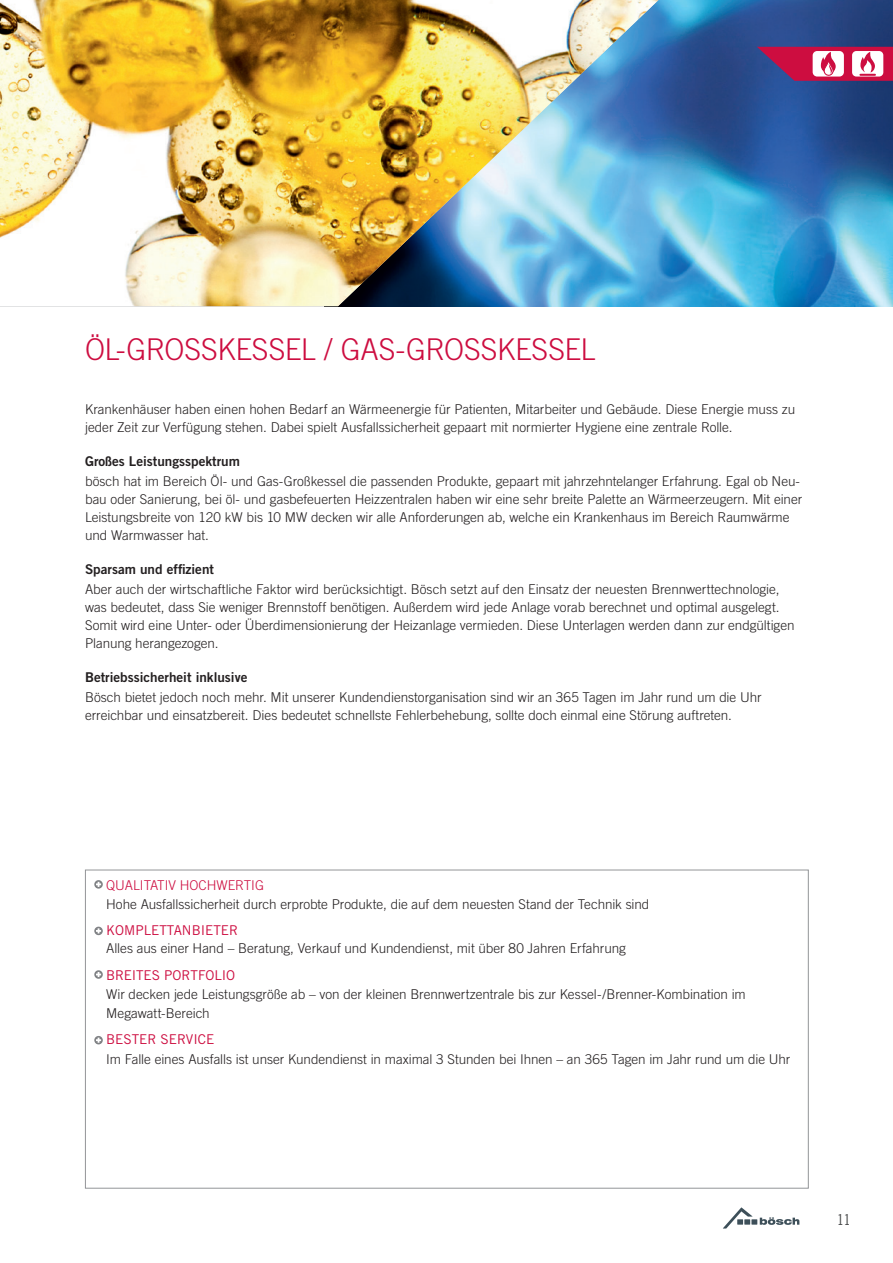
<style>
.page{position:relative;width:893px;height:1263px;background:#fff}
.page>*{position:absolute;margin:0;border:0;box-sizing:border-box;transform-origin:0 0}
.t1{font:300 30px "Trade Gothic";letter-spacing:-.01em;color:#cd0d40}
.t2{font:15px "Trade Gothic Cond Eighteen";color:#4b4c4d}
.t3{font:300 13.5px/18px "Trade Gothic";letter-spacing:-.005em;color:#231f20}
.t4{font:13.5px "Trade Gothic Bold Two";color:#231f20}
.t5{font:13.5px "Trade Gothic";color:#cd0d40}
.t6{font:300 13.5px "Trade Gothic";color:#cd0d40}
</style>
<div class="page">
<svg style="left:723px;top:1207px;width:76px;height:21px"></svg>
<svg style="left:94px;top:880px;width:9px;height:9px"></svg>
<svg style="left:96px;top:882px;width:5px;height:5px"></svg>
<svg style="left:94px;top:927px;width:9px;height:8px"></svg>
<svg style="left:96px;top:928px;width:5px;height:5px"></svg>
<svg style="left:94px;top:970px;width:9px;height:9px"></svg>
<svg style="left:96px;top:972px;width:5px;height:5px"></svg>
<svg style="left:94px;top:1036px;width:9px;height:8px"></svg>
<svg style="left:96px;top:1038px;width:5px;height:5px"></svg>
<img style="left:658px;top:0;width:235px;height:306px">
<img style="left:0;top:0;width:658px;height:306px">
<svg style="left:757px;top:47px;width:136px;height:34px"></svg>
<h1 class="t1" style="left:85px;top:332px;width:512px">ÖL-GROSSKESSEL / GAS-GROSSKESSEL</h1>
<p class="t3" style="left:85px;top:400px;width:712px">Krankenhäuser haben einen hohen Bedarf an Wärmeenergie für Patienten, Mitarbeiter und Gebäude. Diese Energie muss zu jeder Zeit zur Verfügung stehen. Dabei spielt Ausfallssicherheit gepaart mit normierter Hygiene eine zentrale Rolle.</p>
<p class="t4" style="left:85px;top:453px;width:156px">Großes Leistungsspektrum</p>
<p class="t3" style="left:85px;top:472px;width:719px">bösch hat im Bereich Öl- und Gas-Großkessel die passenden Produkte, gepaart mit jahrzehntelanger Erfahrung. Egal ob Neu&shy;bau oder Sanierung, bei öl- und gasbefeuerten Heizzentralen haben wir eine sehr breite Palette an Wärmeerzeugern. Mit einer Leistungsbreite von 120 kW bis 10 MW decken wir alle Anforderungen ab, welche ein Krankenhaus im Bereich Raumwärme und Warmwasser hat.</p>
<p class="t4" style="left:85px;top:561px;width:130px">Sparsam und effizient</p>
<p class="t3" style="left:85px;top:580px;width:711px">Aber auch der wirtschaftliche Faktor wird berücksichtigt. Bösch setzt auf den Einsatz der neuesten Brennwerttechnologie, was bedeutet, dass Sie weniger Brennstoff benötigen. Außerdem wird jede Anlage vorab berechnet und optimal ausgelegt.<br>Somit wird eine Unter- oder Überdimensionierung der Heizanlage vermieden. Diese Unterlagen werden dann zur endgültigen Planung herangezogen.</p>
<p class="t4" style="left:85px;top:669px;width:164px">Betriebssicherheit inklusive</p>
<p class="t3" style="left:85px;top:688px;width:678px">Bösch bietet jedoch noch mehr. Mit unserer Kundendienstorganisation sind wir an 365 Tagen im Jahr rund um die Uhr erreichbar und einsatzbereit. Dies bedeutet schnellste Fehlerbehebung, sollte doch einmal eine Störung auftreten.</p>
<p class="t6" style="left:106px;top:877px;width:159px">QUALITATIV HOCHWERTIG</p>
<p class="t3" style="left:106px;top:895px;width:545px">Hohe Ausfallssicherheit durch erprobte Produkte, die auf dem neuesten Stand der Technik sind</p>
<p class="t5" style="left:106px;top:922px;width:134px">KOMPLETTANBIETER</p>
<p class="t3" style="left:106px;top:939px;width:521px">Alles aus einer Hand – Beratung, Verkauf und Kundendienst, mit über 80 Jahren Erfahrung</p>
<p class="t5" style="left:106px;top:967px;width:130px">BREITES PORTFOLIO</p>
<p class="t3" style="left:106px;top:984px;width:641px;line-height:19.2px">Wir decken jede Leistungsgröße ab – von der kleinen Brennwertzentrale bis zur Kessel-/Brenner-Kombination im<br>Megawatt-Bereich</p>
<p class="t5" style="left:106px;top:1031px;width:110px">BESTER SERVICE</p>
<p class="t3" style="left:106px;top:1049px;width:686px">Im Falle eines Ausfalls ist unser Kundendienst in maximal 3 Stunden bei Ihnen – an 365 Tagen im Jahr rund um die Uhr</p>
<p class="t2" style="left:837px;top:1210px;width:15px">11</p>
</div>
